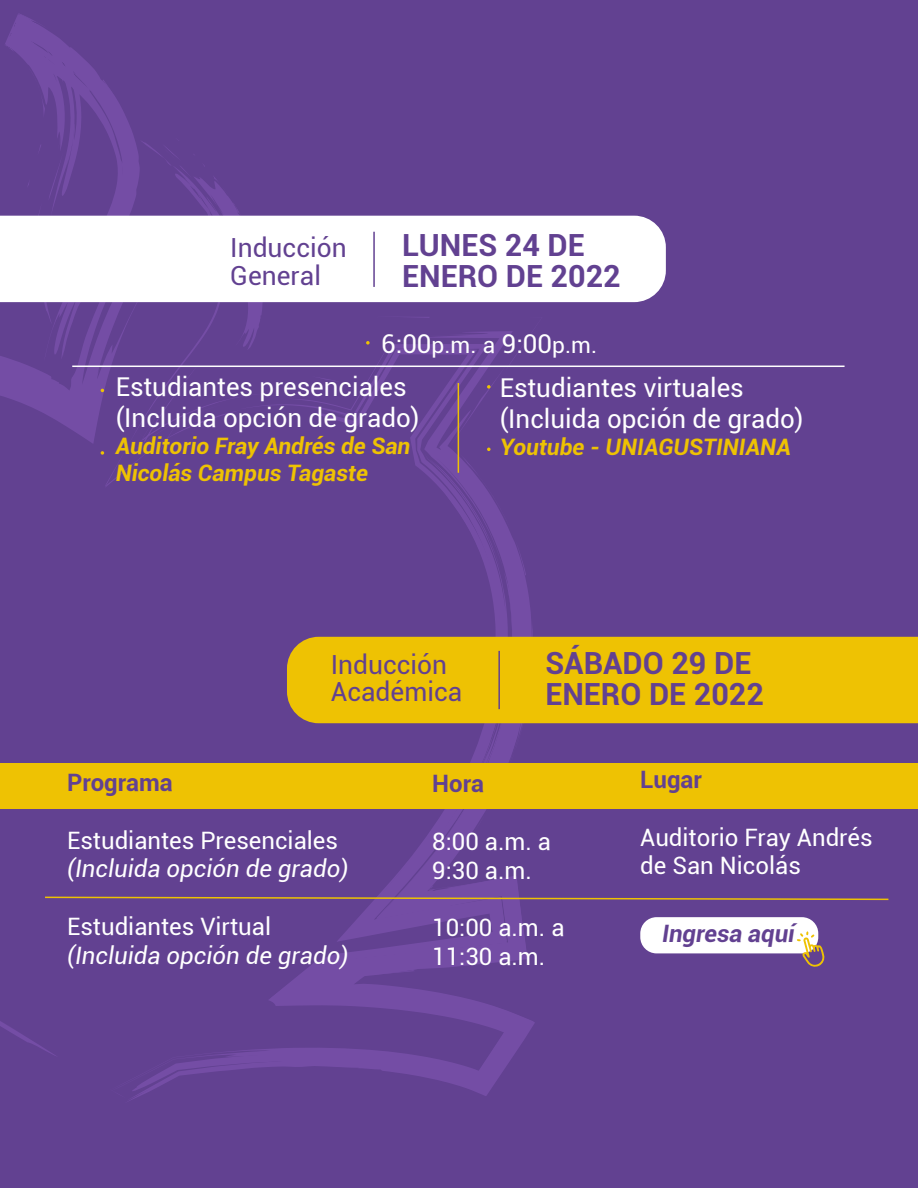
<style>
.page{position:relative;width:918px;height:1188px;background:#624191}
.page>*{position:absolute;margin:0;border:0;box-sizing:border-box;transform-origin:0 0}
.t1{font:700 30.6px/31.8px "Roboto";color:#624191}
.t2{font:26.4px/27.9px "Roboto";color:#624191}
.t3{font:25.95px/31px "Roboto";color:#fff}
.t4{font:24px/28.8px "Roboto";color:#fff}
.t5{font:italic 24px "Roboto";color:#fff}
.t6{font:700 24px "Roboto";color:#624191}
.t7{font:italic 700 24px "Roboto";color:#624191}
.t8{font:italic 700 22.65px/27.3px "Roboto";color:#eec203}
.t9{font:22.65px "Roboto";color:#fff}
.s1{font-size:25.95px}
</style>
<div class="page">
<svg style="left:5px;top:14px;width:96px;height:202px"></svg>
<svg style="left:29px;top:68px;width:16px;height:50px"></svg>
<svg style="left:58px;top:100px;width:2px;height:7px"></svg>
<svg style="left:27px;top:134px;width:37px;height:82px"></svg>
<svg style="left:0;top:302px;width:108px;height:754px"></svg>
<svg style="left:108px;top:808px;width:427px;height:292px"></svg>
<div style="left:0;top:216px;width:666px;height:86px;background:#fff"></div>
<hr style="left:373px;top:232px;width:2px;height:55px;background:#624191">
<svg style="left:101px;top:80px;width:178px;height:408px"></svg>
<hr style="left:72px;top:366px;width:773px;height:1px;background:#fff">
<div style="left:0;top:763px;width:918px;height:45px;background:#eec203"></div>
<svg style="left:287px;top:317px;width:255px;height:518px"></svg>
<hr style="left:458px;top:383px;width:1px;height:90px;background:#eec203">
<div style="left:287px;top:637px;width:631px;height:86px;background:#eec203"></div>
<hr style="left:498px;top:651px;width:2px;height:58px;background:#624191">
<svg style="left:44px;top:875px;width:845px;height:112px"></svg>
<p class="t2" style="left:230px;top:233px;width:118px">Inducción<br>General</p>
<p class="t1" style="left:402px;top:228px;width:220px">LUNES 24 DE<br>ENERO DE 2022</p>
<p class="t9" style="left:381px;top:329px;width:217px"><span class="s1">6:00</span>p.m. a <span class="s1">9:00</span>p.m.</p>
<p class="t3" style="left:500px;top:371px;width:305px">Estudiantes virtuales (Incluida opción de grado)</p>
<p class="t8" style="left:500px;top:433px;width:293px">Youtube - UNIAGUSTINIANA</p>
<p class="t3" style="left:116px;top:370px;width:305px">Estudiantes presenciales (Incluida opción de grado)</p>
<p class="t8" style="left:116px;top:431px;width:296px">Auditorio Fray Andrés de San<br>Nicolás Campus Tagaste</p>
<p class="t2" style="left:331px;top:649px;width:133px">Inducción<br>Académica</p>
<p class="t1" style="left:545px;top:646px;width:220px">SÁBADO 29 DE<br>ENERO DE 2022</p>
<p class="t6" style="left:67px;top:765px;width:107px">Programa</p>
<p class="t4" style="left:67px;top:825px;width:272px">Estudiantes Presenciales</p>
<p class="t5" style="left:67px;top:852px;width:283px">(Incluida opción de grado)</p>
<p class="t4" style="left:67px;top:911px;width:205px">Estudiantes Virtual</p>
<p class="t5" style="left:67px;top:938px;width:283px">(Incluida opción de grado)</p>
<p class="t6" style="left:432px;top:767px;width:53px">Hora</p>
<p class="t4" style="left:432px;top:826px;width:120px">8:00 a.m. a<br>9:30 a.m.</p>
<p class="t4" style="left:432px;top:913px;width:134px">10:00 a.m. a<br>11:30 a.m.</p>
<p class="t6" style="left:640px;top:762px;width:63px">Lugar</p>
<p class="t4" style="left:640px;top:822px;width:234px">Auditorio Fray Andrés de San Nicolás</p>
<p class="t7" style="left:662px;top:917px;width:134px">Ingresa aquí</p>
</div>
